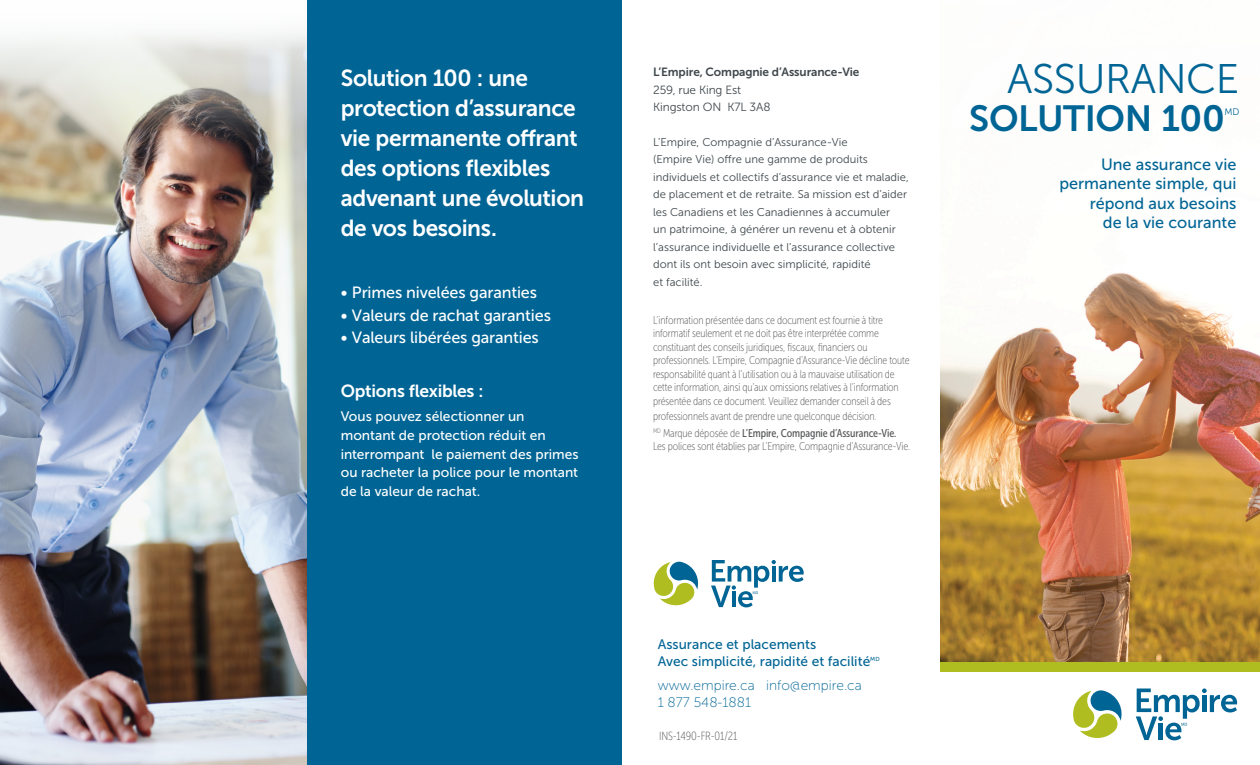
<style>
.page{position:relative;width:1260px;height:765px;background:#fff}
.page>*{position:absolute;margin:0;border:0;box-sizing:border-box;transform-origin:0 0}
.EL_Heading_1{font:41.25px "Museo Sans 300";letter-spacing:-.01em;color:#006595}
.EL_Heading_1-2{font:36.25px "Museo Sans 700";letter-spacing:-.01em;color:#006595}
.white_callout_text{font:23.12px/30px "Museo Sans 700";letter-spacing:-.015em;color:#fff}
.New_Brand_Body_Copy{font:17.5px "Museo Sans 700";letter-spacing:-.015em;color:#fff}
.Bullet_text{font:16.25px "Museo Sans 500";letter-spacing:-.01em;color:#fff}
.El_Heading_2{font:16.25px/19.5px "Museo Sans 500";color:#006595;text-align:right}
.New_Brand_Body_Copy-2{font:13.75px/18.8px "Museo Sans 500";color:#fff}
.EL_Heading_7_-_11_pt{font:13.75px "Museo Sans 500";color:#006595}
.EL_Heading_7_-_11_pt-2{font:13.75px "Museo Sans 100";color:#006595}
.EL_Footnote_Legal{font:11.88px "Museo Sans 700";letter-spacing:-.01em;color:#3f474c}
.EL_Footnote_Legal-2{font:11.88px "Museo Sans 300";letter-spacing:-.01em;color:#3f474c}
.EL_Footnote_Legal-3{font:11.88px "Museo Sans Cond 100";letter-spacing:-.01em;color:#58595b}
.Foot_Note_-_Museo_Co{font:11.25px/13.5px "Museo Sans Cond 100";letter-spacing:-.01em;color:#58595b}
.EL_Body_Text_-_10_pt{font:11.25px/17.5px "Museo Sans 300";color:#3f474c}
.EL_Footnote_Legal-4{font:11.25px "Museo Sans Cond 100";letter-spacing:-.01em;color:#58595b}
.EL_Footnote_Legal-5{font:11.25px "Museo Sans Cond 500";letter-spacing:-.01em;color:#58595b}
.EL_Heading_1-3{font:9.5px "Museo Sans 300";color:#006595}
.EL_Heading_7_-_11_pt-3{font:5.88px "Museo Sans 500";color:#006595}
.s1{font-family:"Museo Sans Cond 100"}
</style>
<div class="page">
<img style="left:940px;top:273px;width:320px;height:389px">
<div style="left:940px;top:662px;width:320px;height:9px;background:#b0bd21"></div>
<img style="left:0;top:0;width:308px;height:765px">
<svg style="left:1073px;top:690px;width:49px;height:48px"></svg>
<svg style="left:1136px;top:688px;width:101px;height:52px"></svg>
<div style="left:308px;top:0;width:314px;height:765px;background:#006595"></div>
<svg style="left:654px;top:562px;width:45px;height:44px"></svg>
<svg style="left:711px;top:560px;width:93px;height:47px"></svg>
<p class="white_callout_text" style="left:341px;top:63px;width:245px">Solution 100 : une protection d’assurance vie permanente offrant des options flexibles advenant une évolution de vos besoins.</p>
<p class="Bullet_text" style="left:341px;top:284px;width:198px">• Primes nivelées garanties</p>
<p class="Bullet_text" style="left:341px;top:306px;width:212px">• Valeurs de rachat garanties</p>
<p class="Bullet_text" style="left:341px;top:329px;width:200px">• Valeurs libérées garanties</p>
<p class="New_Brand_Body_Copy" style="left:341px;top:381px;width:144px">Options flexibles :</p>
<p class="New_Brand_Body_Copy-2" style="left:341px;top:407px;width:239px">Vous pouvez sélectionner un montant de protection réduit en interrompant le paiement des primes ou racheter la police pour le montant de la valeur de rachat.</p>
<p class="EL_Footnote_Legal" style="left:653px;top:66px;width:208px">L’Empire, Compagnie d’Assurance-Vie</p>
<p class="EL_Footnote_Legal-2" style="left:653px;top:83px;width:90px">259, rue King Est</p>
<p class="EL_Footnote_Legal-2" style="left:653px;top:101px;width:119px">Kingston ON K7L 3A8</p>
<p class="EL_Body_Text_-_10_pt" style="left:653px;top:133px;width:257px">L’Empire, Compagnie d’Assurance-Vie<br>(Empire Vie) offre une gamme de produits individuels et collectifs d’assurance vie et maladie, de placement et de retraite. Sa mission est d’aider les Canadiens et les Canadiennes à accumuler<br>un patrimoine, à générer un revenu et à obtenir l’assurance individuelle et l’assurance collective dont ils ont besoin avec simplicité, rapidité<br>et facilité.</p>
<p class="Foot_Note_-_Museo_Co" style="left:653px;top:313px;width:258px">L’information présentée dans ce document est fournie à titre informatif seulement et ne doit pas être interprétée comme constituant des conseils juridiques, fiscaux, financiers ou professionnels. L’Empire, Compagnie d’Assurance-Vie décline toute responsabilité quant à l’utilisation ou à la mauvaise utilisation de cette information, ainsi qu’aux omissions relatives à l’information présentée dans ce document. Veuillez demander conseil à des</p>
<p class="Foot_Note_-_Museo_Co" style="left:653px;top:409px;width:225px">professionnels avant de prendre une quelconque décision.</p>
<p class="EL_Footnote_Legal-5" style="left:653px;top:427px;width:245px"><sup>MD</sup> <span class="s1">Marque déposée de</span> L’Empire, Compagnie d’Assurance-Vie.</p>
<p class="EL_Footnote_Legal-4" style="left:653px;top:440px;width:258px">Les polices sont établies par L’Empire, Compagnie d’Assurance‑Vie.</p>
<h1 class="EL_Heading_1" style="left:1007px;top:57px;width:234px">ASSURANCE</h1>
<h1 class="EL_Heading_1-2" style="left:969px;top:98px;width:257px">SOLUTION 100</h1>
<h1 class="EL_Heading_1-3" style="left:1224px;top:107px;width:17px">MD</h1>
<h2 class="El_Heading_2" style="left:1059px;top:154px;width:179px">Une assurance vie permanente simple, qui répond aux besoins<br>de la vie courante</h2>
<p class="EL_Heading_7_-_11_pt" style="left:658px;top:637px;width:160px">Assurance et placements</p>
<p class="EL_Heading_7_-_11_pt" style="left:658px;top:654px;width:214px">Avec simplicité, rapidité et facilité</p>
<p class="EL_Heading_7_-_11_pt-3" style="left:870px;top:656px;width:11px">MD</p>
<p class="EL_Heading_7_-_11_pt-2" style="left:658px;top:678px;width:206px">www.empire.ca info@empire.ca</p>
<p class="EL_Heading_7_-_11_pt-2" style="left:658px;top:695px;width:95px">1 877 548-1881</p>
<p class="EL_Footnote_Legal-3" style="left:659px;top:730px;width:80px">INS-1490-FR-01/21</p>
</div>
